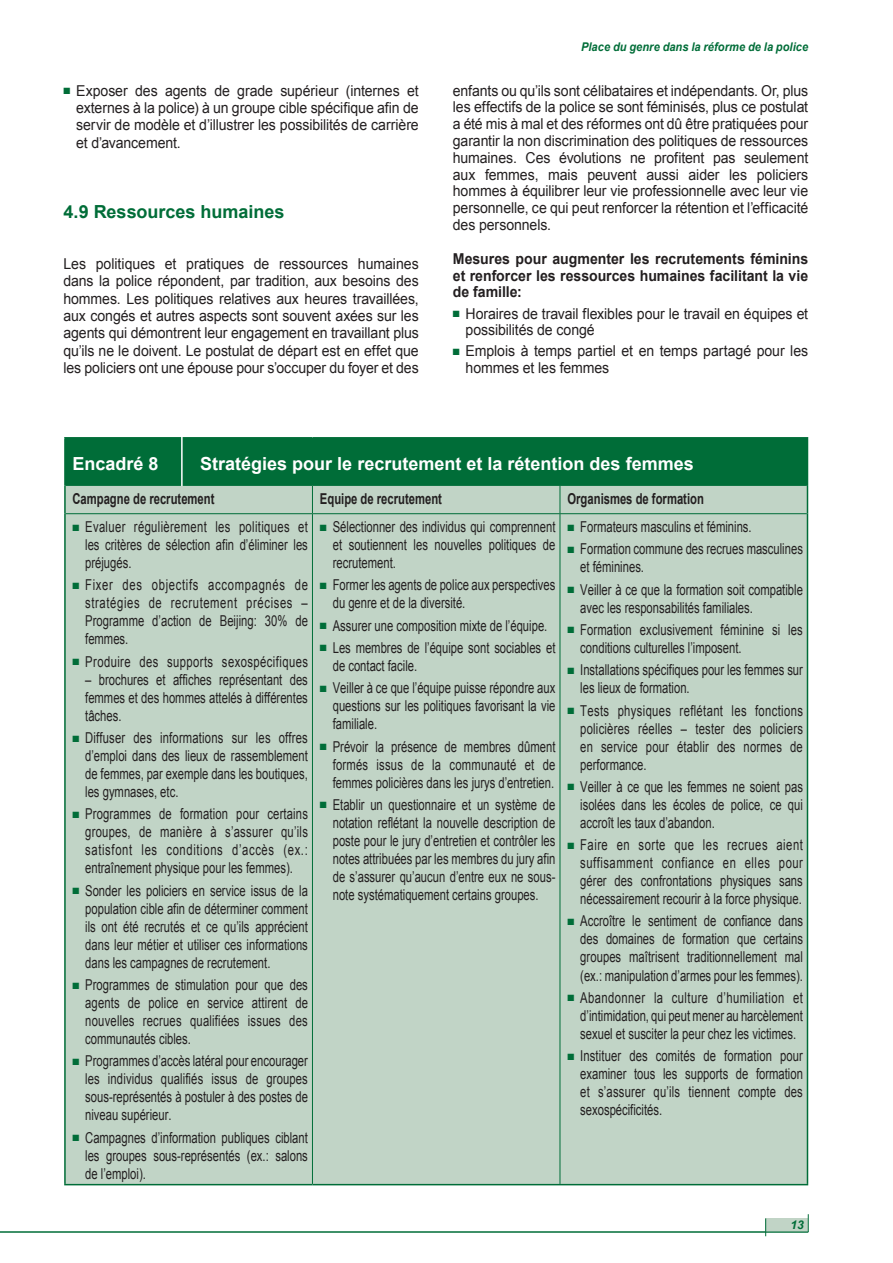
<style>
.page{position:relative;width:893px;height:1263px;background:#fff}
.page>*{position:absolute;margin:0;border:0;box-sizing:border-box;transform-origin:0 0}
.t1{font:700 18px "Arial";color:#fff}
.t2{font:700 18px "Arial";color:#006d38}
.t3{font:15px/18px "Arial";color:#231f20;text-align:justify;scale:.75 1}
.t4{font:15px/16.8px "Arial";color:#231f20;text-align:justify;scale:.94 1}
.t5{font:700 15px/16.8px "Arial";color:#231f20;text-align:justify;scale:.94 1}
.t6{font:700 15px "Arial";color:#231f20;scale:.75 1}
.t7{font:15px "Arial";letter-spacing:.04em;color:#231f20;scale:.75 1}
.t8{font:italic 700 12px "Arial";letter-spacing:.005em;color:#006d38;scale:.92 1}
.t9{font:italic 700 12px "Arial";letter-spacing:.005em;color:#006d38}
.s1{color:#006d38}
</style>
<div class="page">
<div style="left:765px;top:1218px;width:42px;height:13px;background:#c1d4c6"></div>
<hr style="left:0;top:1231px;width:807px;height:1px;background:#006d38">
<svg style="left:765px;top:1218px;width:1px;height:17px"></svg>
<svg style="left:807px;top:1214px;width:1px;height:17px"></svg>
<div style="left:65px;top:437px;width:742px;height:48px;background:#006d38"></div>
<div style="left:66px;top:486px;width:740px;height:697px;background:#c1d4c6"></div>
<hr style="left:66px;top:485px;width:246px;height:1px;background:#006d38">
<hr style="left:312px;top:485px;width:247px;height:1px;background:#006d38">
<svg style="left:312px;top:485px;width:1px;height:28px"></svg>
<hr style="left:559px;top:485px;width:247px;height:1px;background:#006d38">
<svg style="left:559px;top:485px;width:1px;height:28px"></svg>
<hr style="left:66px;top:513px;width:246px;height:1px;background:#006d38">
<hr style="left:312px;top:513px;width:247px;height:1px;background:#006d38">
<hr style="left:312px;top:514px;width:1px;height:669px;background:#006d38">
<hr style="left:559px;top:513px;width:247px;height:1px;background:#006d38">
<hr style="left:559px;top:514px;width:1px;height:669px;background:#006d38">
<hr style="left:64px;top:437px;width:248px;height:1px;background:#006d38">
<hr style="left:64px;top:438px;width:2px;height:47px;background:#006d38">
<hr style="left:64px;top:485px;width:2px;height:28px;background:#006d38">
<svg style="left:806px;top:485px;width:1px;height:28px"></svg>
<hr style="left:64px;top:513px;width:2px;height:670px;background:#006d38">
<hr style="left:806px;top:513px;width:1px;height:670px;background:#006d38">
<hr style="left:64px;top:1183px;width:248px;height:2px;background:#006d38">
<hr style="left:312px;top:1183px;width:247px;height:2px;background:#006d38">
<hr style="left:559px;top:1183px;width:248px;height:2px;background:#006d38">
<hr style="left:181px;top:436px;width:1px;height:50px;background:#fff">
<p class="t4" style="left:76px;top:82px;width:366px;line-height:17.4px;text-indent:-13px"><span class="s1">■</span> Exposer des agents de grade supérieur (internes et externes à la police) à un groupe cible spécifique afin de servir de modèle et d’illustrer les possibilités de carrière et d’avancement.</p>
<p class="t2" style="left:63px;top:199px;width:223px">4.9 Ressources humaines</p>
<p class="t4" style="left:63px;top:255px;width:379px;line-height:17.4px">Les politiques et pratiques de ressources humaines dans la police répondent, par tradition, aux besoins des hommes. Les politiques relatives aux heures travaillées, aux congés et autres aspects sont souvent axées sur les agents qui démontrent leur engagement en travaillant plus qu’ils ne le doivent. Le postulat de départ est en effet que les policiers ont une épouse pour s’occuper du foyer et des</p>
<p class="t8" style="left:581px;top:39px;width:248px">Place du genre dans la réforme de la police</p>
<p class="t4" style="left:452px;top:82px;width:379px">enfants ou qu’ils sont célibataires et indépendants. Or, plus les effectifs de la police se sont féminisés, plus ce postulat a été mis à mal et des réformes ont dû être pratiquées pour garantir la non discrimination des politiques de ressources humaines. Ces évolutions ne profitent pas seulement aux femmes, mais peuvent aussi aider les policiers hommes à équilibrer leur vie professionnelle avec leur vie personnelle, ce qui peut renforcer la rétention et l’efficacité des personnels.</p>
<p class="t5" style="left:452px;top:251px;width:379px">Mesures pour augmenter les recrutements féminins et renforcer les ressources humaines facilitant la vie de famille:</p>
<p class="t4" style="left:465px;top:305px;width:366px;text-indent:-13px"><span class="s1">■</span> Horaires de travail flexibles pour le travail en équipes et possibilités de congé</p>
<p class="t4" style="left:465px;top:343px;width:366px;text-indent:-13px"><span class="s1">■</span> Emplois à temps partiel et en temps partagé pour les hommes et les femmes</p>
<p class="t1" style="left:72px;top:452px;width:88px">Encadré 8</p>
<p class="t1" style="left:200px;top:452px;width:495px">Stratégies pour le recrutement et la rétention des femmes</p>
<p class="t6" style="left:72px;top:488px;width:191px">Campagne de recrutement</p>
<p class="t6" style="left:320px;top:488px;width:164px">Equipe de recrutement</p>
<p class="t6" style="left:567px;top:488px;width:183px">Organismes de formation</p>
<p class="t3" style="left:85px;top:518px;width:298px;text-indent:-13px"><span class="s1">■</span> Evaluer régulièrement les politiques et les critères de sélection afin d’éliminer les préjugés.</p>
<p class="t3" style="left:85px;top:576px;width:298px;text-indent:-13px"><span class="s1">■</span> Fixer des objectifs accompagnés de stratégies de recrutement précises – Programme d’action de Beijing: 30% de femmes.</p>
<p class="t7" style="left:72px;top:651px;width:315px"><span class="s1">■</span> Produire des supports sexospécifiques</p>
<p class="t3" style="left:85px;top:670px;width:298px">– brochures et affiches représentant des femmes et des hommes attelés à différentes tâches.</p>
<p class="t3" style="left:85px;top:728px;width:298px;text-indent:-13px"><span class="s1">■</span> Diffuser des informations sur les offres d’emploi dans des lieux de rassemblement de femmes, par exemple dans les boutiques, les gymnases, etc.</p>
<p class="t3" style="left:85px;top:805px;width:298px;text-indent:-13px"><span class="s1">■</span> Programmes de formation pour certains groupes, de manière à s’assurer qu’ils satisfont les conditions d’accès (ex.: entraînement physique pour les femmes).</p>
<p class="t3" style="left:85px;top:881px;width:298px;text-indent:-13px"><span class="s1">■</span> Sonder les policiers en service issus de la population cible afin de déterminer comment ils ont été recrutés et ce qu’ils apprécient dans leur métier et utiliser ces informations dans les campagnes de recrutement.</p>
<p class="t3" style="left:85px;top:975px;width:298px;text-indent:-13px"><span class="s1">■</span> Programmes de stimulation pour que des agents de police en service attirent de nouvelles recrues qualifiées issues des communautés cibles.</p>
<p class="t3" style="left:85px;top:1051px;width:298px;text-indent:-13px"><span class="s1">■</span> Programmes d’accès latéral pour encourager les individus qualifiés issus de groupes sous-représentés à postuler à des postes de niveau supérieur.</p>
<p class="t3" style="left:85px;top:1128px;width:298px;text-indent:-13px"><span class="s1">■</span> Campagnes d’information publiques ciblant les groupes sous-représentés (ex.: salons de l’emploi).</p>
<p class="t3" style="left:332px;top:518px;width:298px;text-indent:-13px"><span class="s1">■</span> Sélectionner des individus qui comprennent et soutiennent les nouvelles politiques de recrutement.</p>
<p class="t3" style="left:332px;top:576px;width:298px;text-indent:-13px"><span class="s1">■</span> Former les agents de police aux perspectives du genre et de la diversité.</p>
<p class="t3" style="left:320px;top:616px;width:304px"><span class="s1">■</span> Assurer une composition mixte de l’équipe.</p>
<p class="t3" style="left:332px;top:638px;width:298px;text-indent:-13px"><span class="s1">■</span> Les membres de l’équipe sont sociables et de contact facile.</p>
<p class="t3" style="left:332px;top:679px;width:298px;text-indent:-13px"><span class="s1">■</span> Veiller à ce que l’équipe puisse répondre aux questions sur les politiques favorisant la vie familiale.</p>
<p class="t3" style="left:332px;top:737px;width:298px;text-indent:-13px"><span class="s1">■</span> Prévoir la présence de membres dûment formés issus de la communauté et de femmes policières dans les jurys d’entretien.</p>
<p class="t3" style="left:332px;top:795px;width:298px;text-indent:-13px"><span class="s1">■</span> Etablir un questionnaire et un système de notation reflétant la nouvelle description de poste pour le jury d’entretien et contrôler les notes attribuées par les membres du jury afin de s’assurer qu’aucun d’entre eux ne sous&shy;note systématiquement certains groupes.</p>
<p class="t3" style="left:567px;top:518px;width:247px"><span class="s1">■</span> Formateurs masculins et féminins.</p>
<p class="t3" style="left:580px;top:540px;width:298px;text-indent:-13px"><span class="s1">■</span> Formation commune des recrues masculines et féminines.</p>
<p class="t3" style="left:580px;top:580px;width:298px;text-indent:-13px"><span class="s1">■</span> Veiller à ce que la formation soit compatible avec les responsabilités familiales.</p>
<p class="t3" style="left:580px;top:620px;width:298px;text-indent:-13px"><span class="s1">■</span> Formation exclusivement féminine si les conditions culturelles l’imposent.</p>
<p class="t3" style="left:580px;top:661px;width:298px;text-indent:-13px"><span class="s1">■</span> Installations spécifiques pour les femmes sur les lieux de formation.</p>
<p class="t3" style="left:580px;top:701px;width:298px;text-indent:-13px"><span class="s1">■</span> Tests physiques reflétant les fonctions policières réelles – tester des policiers en service pour établir des normes de performance.</p>
<p class="t3" style="left:580px;top:777px;width:298px;text-indent:-13px"><span class="s1">■</span> Veiller à ce que les femmes ne soient pas isolées dans les écoles de police, ce qui accroît les taux d’abandon.</p>
<p class="t3" style="left:580px;top:835px;width:298px;text-indent:-13px"><span class="s1">■</span> Faire en sorte que les recrues aient suffisamment confiance en elles pour gérer des confrontations physiques sans nécessairement recourir à la force physique.</p>
<p class="t3" style="left:580px;top:912px;width:298px;text-indent:-13px"><span class="s1">■</span> Accroître le sentiment de confiance dans des domaines de formation que certains groupes maîtrisent traditionnellement mal (ex.: manipulation d’armes pour les femmes).</p>
<p class="t3" style="left:580px;top:988px;width:298px;text-indent:-13px"><span class="s1">■</span> Abandonner la culture d’humiliation et d’intimidation, qui peut mener au harcèlement sexuel et susciter la peur chez les victimes.</p>
<p class="t3" style="left:580px;top:1046px;width:298px;text-indent:-13px"><span class="s1">■</span> Instituer des comités de formation pour examiner tous les supports de formation et s’assurer qu’ils tiennent compte des sexospécificités.</p>
<p class="t9" style="left:790px;top:1217px;width:15px">13</p>
</div>
